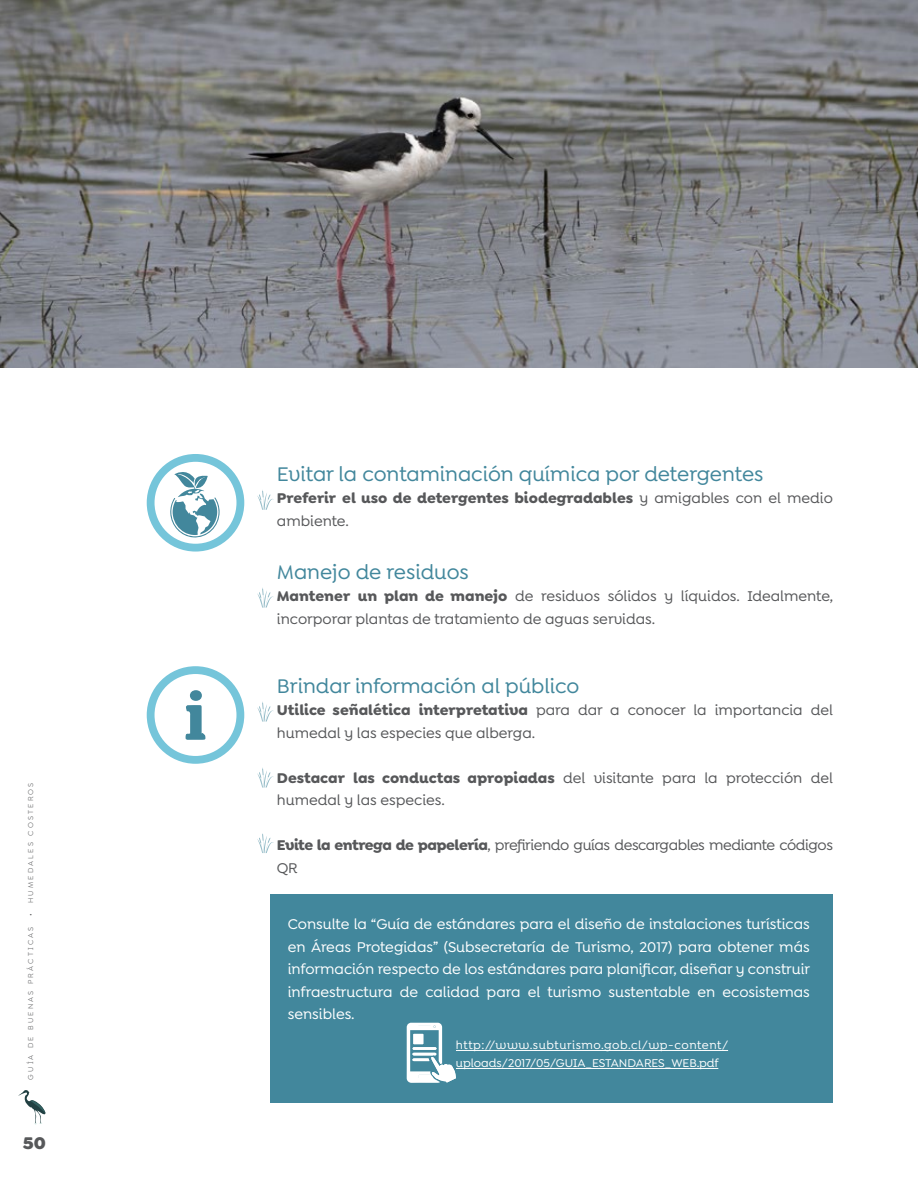
<style>
.page{position:relative;width:918px;height:1188px;background:#fff}
.page>*{position:absolute;margin:0;border:0;box-sizing:border-box;transform-origin:0 0}
.t1{font:500 21px "Goldplay Alt";color:#42879c}
.t2{font:900 18px "Goldplay Alt";color:#57585a}
.t3{font:500 15px/22.5px "Goldplay Alt";color:#57585a}
.t4{font:500 15px/22.5px "Goldplay Alt";color:#fff;text-align:justify}
.t5{font:500 15px/22.5px "Goldplay Alt";letter-spacing:-.03em;color:#57585a}
.t6{font:700 15px/22.5px "Goldplay Alt";color:#57585a}
.t7{font:500 12px/18px "Goldplay Alt";color:#fff}
.t8{font:7.5px "Goldplay Alt";letter-spacing:.3em;color:#57585a}
.s1{font-weight:500}
.s2{font-weight:700}
</style>
<div class="page">
<svg style="left:18px;top:1090px;width:28px;height:35px"></svg>
<div style="left:271px;top:895px;width:562px;height:208px;background:#42879c"></div>
<div style="left:147px;top:454px;width:97px;height:98px;border:8px solid #75c5da;border-radius:50%"></div>
<div style="left:147px;top:666px;width:97px;height:98px;border:8px solid #75c5da;border-radius:50%"></div>
<svg style="left:170px;top:467px;width:50px;height:72px"></svg>
<svg style="left:257px;top:490px;width:17px;height:20px"></svg>
<svg style="left:257px;top:588px;width:17px;height:20px"></svg>
<svg style="left:257px;top:702px;width:17px;height:20px"></svg>
<svg style="left:257px;top:767px;width:17px;height:21px"></svg>
<svg style="left:257px;top:833px;width:17px;height:20px"></svg>
<img style="left:0;top:0;width:918px;height:368px">
<svg style="left:185px;top:705px;width:21px;height:35px"></svg>
<div style="left:190px;top:690px;width:12px;height:11px;background:#42879c;border-radius:50%"></div>
<svg style="left:407px;top:1023px;width:49px;height:60px"></svg>
<div style="left:414px;top:1035px;width:8px;height:8px;background:#fff"></div>
<hr style="left:456px;top:1050px;width:272px;height:1px;background:#fff">
<hr style="left:456px;top:1068px;width:262px;height:1px;background:#fff">
<p class="t8" style="left:27px;top:916px;width:135px;rotate:-90deg">• humedales costeros</p>
<p class="t8" style="left:27px;top:1080px;width:154px;rotate:-90deg">guía de Buenas Prácticas</p>
<p class="t2" style="left:23px;top:1131px;width:25px">50</p>
<h1 class="t1" style="left:277px;top:462px;width:488px">Evitar la contaminación química por detergentes</h1>
<p class="t6" style="left:277px;top:487px;width:558px">Preferir el uso de detergentes biodegradables <span class="s1">y amigables con el medio ambiente.</span></p>
<h1 class="t1" style="left:277px;top:559px;width:193px">Manejo de residuos</h1>
<p class="t3" style="left:277px;top:585px;width:558px"><span class="s2">Mantener un plan de manejo</span> de residuos sólidos y líquidos. Idealmente, incorporar plantas de tratamiento de aguas servidas.</p>
<h1 class="t1" style="left:277px;top:673px;width:304px">Brindar información al público</h1>
<p class="t3" style="left:277px;top:699px;width:558px"><span class="s2">Utilice señalética interpretativa</span> para dar a conocer la importancia del humedal y las especies que alberga.</p>
<p class="t3" style="left:277px;top:766px;width:558px"><span class="s2">Destacar las conductas apropiadas</span> del visitante para la protección del humedal y las especies.</p>
<p class="t5" style="left:277px;top:834px;width:558px"><span class="s2">Evite la entrega de papelería</span>, prefiriendo guías descargables mediante códigos<br>QR</p>
<p class="t4" style="left:288px;top:913px;width:524px">Consulte la “Guía de estándares para el diseño de instalaciones turísticas en Áreas Protegidas” (Subsecretaría de Turismo, 2017) para obtener más información respecto de los estándares para planificar, diseñar y construir infraestructura de calidad para el turismo sustentable en ecosistemas sensibles.</p>
<p class="t7" style="left:456px;top:1036px;width:274px">http://www.subturismo.gob.cl/wp-content/ uploads/2017/05/GUIA_ESTANDARES_WEB.pdf</p>
</div>
